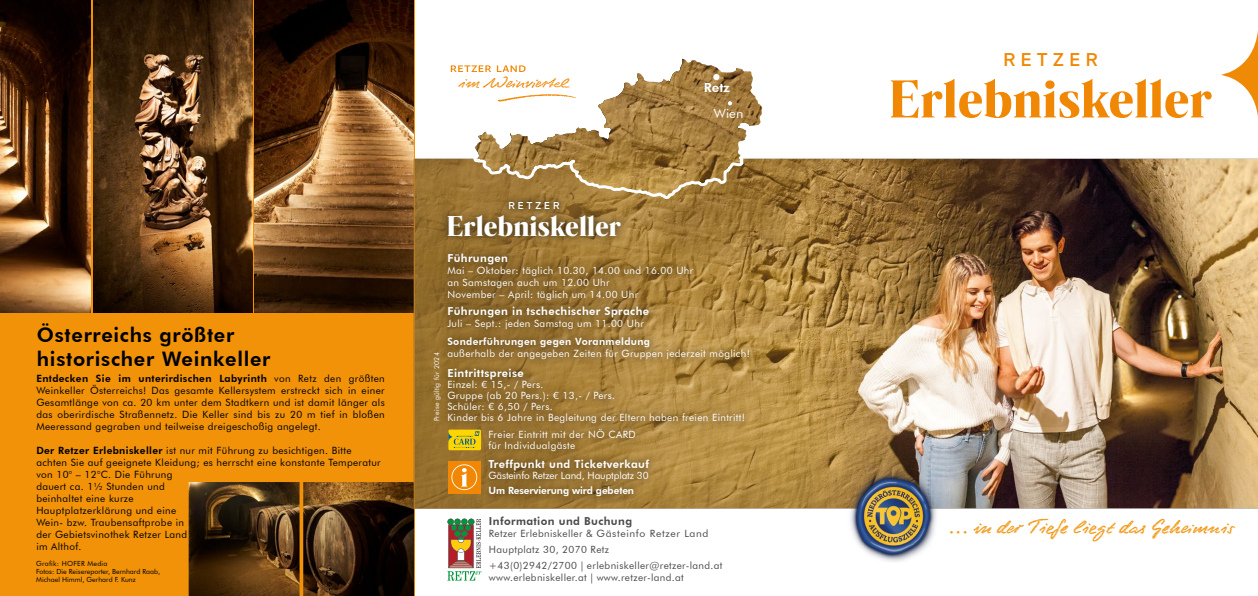
<style>
.page{position:relative;width:1258px;height:596px;background:#fff}
.page>*{position:absolute;margin:0;border:0;box-sizing:border-box;transform-origin:0 0}
.t1{font:900 50.2px "Rando Display";color:#f18805}
.t2{font:900 27.1px "Rando Display";color:#fff}
.t3{font:800 20px/24px "Futura BT";letter-spacing:.035em;color:#000}
.t4{font:500 18.7px "Graebenbach";letter-spacing:.3em;color:#f18805}
.t5{font:18.4px "Weinviertel";color:#f19208}
.t6{font:12.7px "Futura BT";color:#fff;scale:1.05 1}
.t7{font:800 12.7px "Futura BT";color:#fff;scale:1.05 1}
.t8{font:800 11px "Futura BT";letter-spacing:.035em;color:#fff}
.t9{font:800 11px "Futura BT";letter-spacing:.035em;color:#4a4a49}
.t10{font:500 10.1px "Graebenbach";letter-spacing:.3em;color:#fff}
.t11{font:10px/12px "Futura BT";letter-spacing:.035em;color:#000;text-align:justify}
.t12{font:10px/11px "Futura BT";letter-spacing:.035em;color:#fff}
.t13{font:10px/16px "Futura BT";letter-spacing:.035em;color:#4a4a49}
.t14{font:800 10px "Futura BT";letter-spacing:.035em;color:#fff}
.t15{font:10px "Futura BT";letter-spacing:-.01em;color:#fff}
.t16{font:800 10px "Futura BT";letter-spacing:-.01em;color:#fff}
.t17{font:7px/8px "Futura BT";color:#000}
.t18{font:7px "Futura BT";letter-spacing:.035em;color:#fff}
.s1{font-weight:800}
.s2{font-family:"Minion Pro"}
</style>
<div class="page">
<img style="left:414px;top:58px;width:843px;height:450px">
<div style="left:0;top:0;width:414px;height:595px;background:#f19208"></div>
<img style="left:254px;top:0;width:159px;height:312px">
<img style="left:93px;top:0;width:159px;height:312px">
<svg style="left:447px;top:571px;width:35px;height:10px"></svg>
<svg style="left:447px;top:518px;width:34px;height:62px"></svg>
<svg style="left:451px;top:65px;width:9px;height:23px"></svg>
<img style="left:189px;top:482px;width:225px;height:113px">
<svg style="left:1220px;top:37px;width:37px;height:147px"></svg>
<img style="left:835px;top:457px;width:116px;height:104px">
<img style="left:0;top:0;width:91px;height:312px">
<svg style="left:413px;top:158px;width:386px;height:350px;background:#a47d39"></svg>
<svg style="left:460px;top:58px;width:307px;height:178px"></svg>
<div style="left:438px;top:207px;width:319px;height:298px;background:#000;opacity:.79"></div>
<div style="left:502px;top:194px;width:64px;height:22px;background:#000;opacity:.33"></div>
<div style="left:448px;top:460px;width:32px;height:33px;background:#f18805"></div>
<svg style="left:451px;top:464px;width:26px;height:25px"></svg>
<div style="left:448px;top:429px;width:33px;height:21px;background:#ffd500;border-radius:2px"></div>
<svg style="left:448px;top:430px;width:31px;height:18px"></svg>
<h3 class="t3" style="left:37px;top:322px;width:235px">Österreichs größter historischer Weinkeller</h3>
<p class="t11" style="left:36px;top:371px;width:350px"><span class="s1">Entdecken Sie im unterirdischen Labyrinth</span> von Retz den größten Weinkeller Österreichs! Das gesamte Kellersystem erstreckt sich in einer Gesamtlänge von ca. 20 km unter dem Stadtkern und ist damit länger als das oberirdische Straßennetz. Die Keller sind bis zu 20 m tief in bloßen Meeressand gegraben und teilweise dreigeschoßig angelegt.</p>
<p class="t11" style="left:36px;top:443px;width:346px;text-align:left"><span class="s1">Der Retzer Erlebniskeller</span> ist nur mit Führung zu besichtigen. Bitte achten Sie auf geeignete Kleidung; es herrscht eine konstante Temperatur von 10° – 12°C. Die Führung<br>dauert ca. 1½ Stunden und<br>beinhaltet eine kurze<br>Hauptplatzerklärung und eine<br>Wein- bzw. Traubensaftprobe in<br>der Gebietsvinothek Retzer Land<br>im Althof.</p>
<p class="t17" style="left:36px;top:559px;width:126px">Grafik: HOFER Media<br>Fotos: Die Reisereporter, Bernhard Raab,<br>Michael Himml, Gerhard F. Kunz</p>
<p class="t7" style="left:703px;top:79px;width:26px">Retz</p>
<p class="t10" style="left:508px;top:199px;width:52px">RETZER</p>
<h2 class="t2" style="left:446px;top:206px;width:176px">Erlebniskeller</h2>
<p class="t6" style="left:713px;top:106px;width:30px">Wien</p>
<p class="t8" style="left:447px;top:251px;width:62px">Führungen</p>
<p class="t12" style="left:447px;top:264px;width:247px;line-height:12px">Mai – Oktober: täglich 10.30, 14.00 und 16.00 Uhr an Samstagen auch um 12.00 Uhr<br>November – April: täglich um 14.00 Uhr</p>
<p class="t8" style="left:447px;top:304px;width:203px">Führungen in tschechischer Sprache</p>
<p class="t12" style="left:447px;top:317px;width:198px">Juli – Sept.: jeden Samstag um 11.00 Uhr</p>
<p class="t14" style="left:447px;top:335px;width:204px">Sonderführungen gegen Voranmeldung</p>
<p class="t12" style="left:447px;top:347px;width:304px">außerhalb der angegeben Zeiten für Gruppen jederzeit möglich!</p>
<p class="t8" style="left:447px;top:366px;width:78px">Eintrittspreise</p>
<p class="t12" style="left:447px;top:378px;width:299px">Einzel: € 15,- / Pers.<br>Gruppe (ab 20 Pers.): € 13,- / Pers.<br>Schüler: € 6,50 / Pers.<br>Kinder bis 6 Jahre in Begleitung der Eltern haben freien Eintritt!</p>
<p class="t12" style="left:488px;top:428px;width:149px">Freier Eintritt mit der NÖ CARD für Individualgäste</p>
<p class="t8" style="left:488px;top:457px;width:162px">Treffpunkt und Ticketverkauf</p>
<p class="t15" style="left:488px;top:469px;width:162px">Gästeinfo Retzer Land, Hauptplatz 30</p>
<p class="t16" style="left:488px;top:484px;width:147px">Um Reservierung wird gebeten</p>
<p class="t18" style="left:432px;top:421px;width:70px;rotate:-90deg">Preise gültig für 2024</p>
<p class="t9" style="left:489px;top:513px;width:145px">Information und Buchung</p>
<p class="t13" style="left:489px;top:524px;width:235px">Retzer Erlebniskeller &amp; Gästeinfo Retzer Land<br>Hauptplatz 30, 2070 Retz<br>+43(0)2942/2700 <span class="s2">|</span> erlebniskeller@retzer-land.at</p>
<p class="t13" style="left:489px;top:568px;width:196px">www.erlebniskeller.at <span class="s2">|</span> www.retzer-land.at</p>
<h3 class="t4" style="left:1003px;top:48px;width:96px">RETZER</h3>
<h1 class="t1" style="left:888px;top:62px;width:324px">Erlebniskeller</h1>
<h3 class="t5" style="left:948px;top:515px;width:287px">... in der Tiefe liegt das Geheimnis</h3>
</div>
